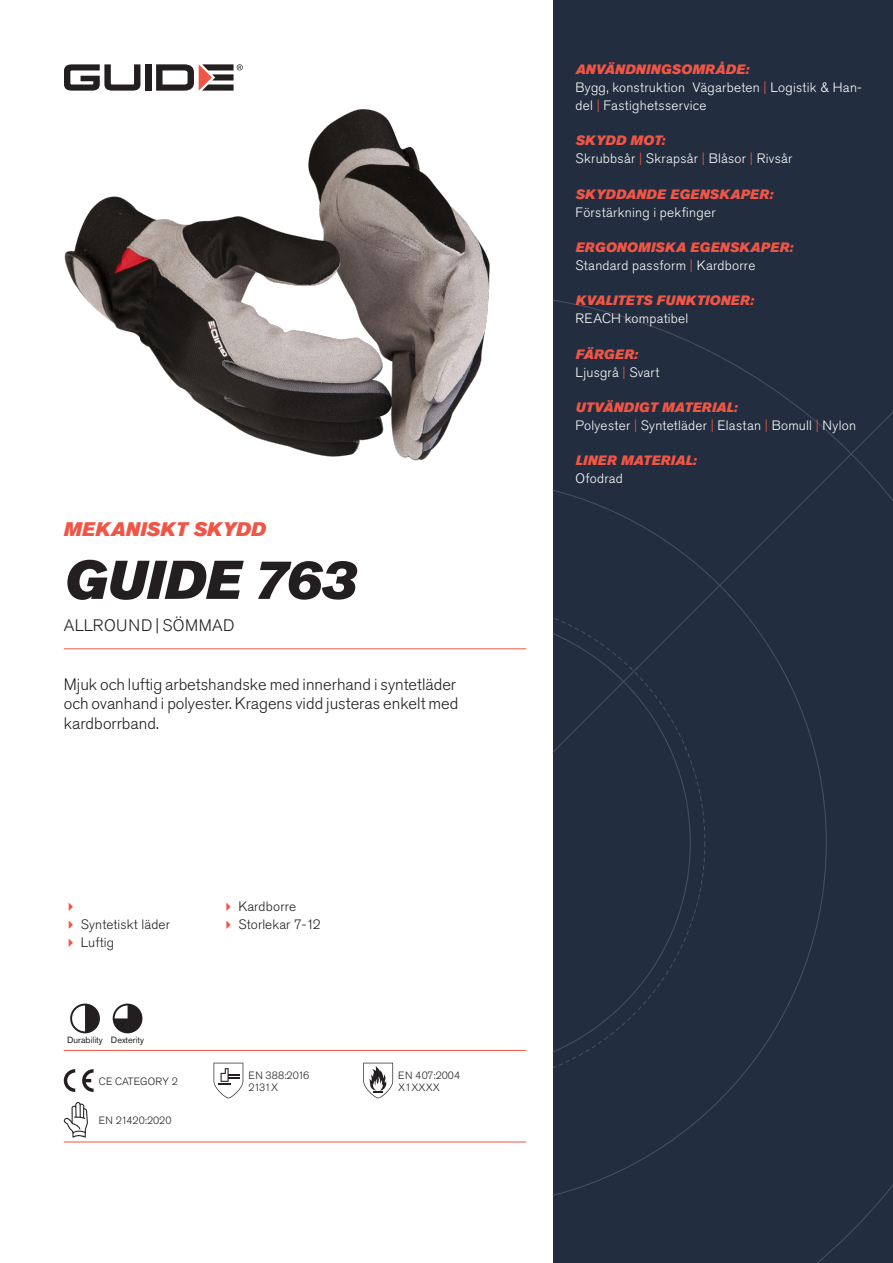
<style>
.page{position:relative;width:893px;height:1263px;background:#fff}
.page>*{position:absolute;margin:0;border:0;box-sizing:border-box;transform-origin:0 0}
.Rubrik{font:italic 54px "Akzidenz Grotesk Pro Super";color:#231f20}
.Överrubrik{font:italic 19.5px "Akzidenz Grotesk Pro Super";letter-spacing:.01em;color:#f05545}
.Ingress{font:300 16.5px/19.8px "Akzidenz Grotesk Pro";color:#231f20}
.Product_-_AltSegment{font:300 16.5px "Akzidenz Grotesk Pro";letter-spacing:.03em;color:#231f20}
.Produkt_-_Brödtext{font:300 13.5px/18px "Akzidenz Grotesk Pro";letter-spacing:.02em;color:#fff}
.Produkt_-_Namn{font:italic 13.5px "Akzidenz Grotesk Pro Super";letter-spacing:.015em;color:#f05545}
.t1{font:300 13.5px "Akzidenz Grotesk Pro";letter-spacing:.01em;color:#231f20}
.t2{font:300 10.5px "Akzidenz Grotesk Pro";color:#231f20}
.Produkt_-_Egenskaper{font:9px "Akzidenz Grotesk Pro";color:#231f20}
.s1{color:#f05545}
</style>
<div class="page">
<div style="left:145px;top:64px;width:7px;height:27px;background:#231f20"></div>
<svg style="left:156px;top:64px;width:87px;height:27px"></svg>
<svg style="left:64px;top:64px;width:76px;height:27px"></svg>
<div style="left:553px;top:0;width:340px;height:1263px;background:#222d3f"></div>
<svg style="left:553px;top:300px;width:340px;height:963px"></svg>
<hr style="left:64px;top:1050px;width:462px;height:1px;background:#f05545">
<hr style="left:64px;top:1142px;width:462px;height:1px;background:#f05545">
<svg style="left:70px;top:1003px;width:30px;height:30px"></svg>
<svg style="left:113px;top:1003px;width:29px;height:30px"></svg>
<svg style="left:64px;top:1069px;width:11px;height:23px"></svg>
<svg style="left:82px;top:1069px;width:12px;height:23px"></svg>
<svg style="left:214px;top:1063px;width:29px;height:35px"></svg>
<svg style="left:363px;top:1063px;width:30px;height:35px"></svg>
<svg style="left:64px;top:1102px;width:24px;height:36px"></svg>
<img style="left:64px;top:109px;width:426px;height:352px">
<hr style="left:64px;top:648px;width:462px;height:1px;background:#f05545">
<p class="Överrubrik" style="left:64px;top:517px;width:204px">MEKANISKT SKYDD</p>
<p class="Rubrik" style="left:64px;top:545px;width:293px">GUIDE 763</p>
<p class="Product_-_AltSegment" style="left:64px;top:615px;width:172px">ALLROUND | SÖMMAD</p>
<p class="Ingress" style="left:64px;top:674px;width:396px">Mjuk och luftig arbetshandske med innerhand i syntetläder och ovanhand i polyester. Kragens vidd justeras enkelt med kardborrband.</p>
<p class="t1" style="left:81px;top:916px;width:91px">Syntetiskt läder</p>
<p class="t1" style="left:81px;top:934px;width:35px">Luftig</p>
<p class="Produkt_-_Egenskaper" style="left:67px;top:1034px;width:37px">Durability</p>
<p class="Produkt_-_Egenskaper" style="left:111px;top:1034px;width:35px">Dexterity</p>
<p class="t2" style="left:99px;top:1074px;width:81px">CE CATEGORY 2</p>
<p class="t2" style="left:99px;top:1113px;width:74px">EN 21420:2020</p>
<p class="t1" style="left:238px;top:898px;width:59px">Kardborre</p>
<p class="t1" style="left:238px;top:916px;width:84px">Storlekar 7-12</p>
<p class="t2" style="left:248px;top:1068px;width:62px">EN 388:2016</p>
<p class="t2" style="left:248px;top:1080px;width:31px">2131X</p>
<p class="t2" style="left:398px;top:1068px;width:63px">EN 407:2004</p>
<p class="t2" style="left:398px;top:1080px;width:43px">X1XXXX</p>
<p class="Produkt_-_Namn" style="left:576px;top:60px;width:175px">ANVÄNDNINGSOMRÅDE:</p>
<p class="Produkt_-_Brödtext" style="left:576px;top:78px;width:288px">Bygg, konstruktion Vägarbeten <span class="s1">|</span> Logistik &amp; Han&shy;del <span class="s1">|</span> Fastighetsservice</p>
<p class="Produkt_-_Namn" style="left:576px;top:132px;width:91px">SKYDD MOT:</p>
<p class="Produkt_-_Brödtext" style="left:576px;top:150px;width:218px">Skrubbsår <span class="s1">|</span> Skrapsår <span class="s1">|</span> Blåsor <span class="s1">|</span> Rivsår</p>
<p class="Produkt_-_Namn" style="left:576px;top:185px;width:199px">SKYDDANDE EGENSKAPER:</p>
<p class="Produkt_-_Brödtext" style="left:576px;top:203px;width:141px">Förstärkning i pekfinger</p>
<p class="Produkt_-_Namn" style="left:576px;top:238px;width:219px">ERGONOMISKA EGENSKAPER:</p>
<p class="Produkt_-_Brödtext" style="left:576px;top:256px;width:181px">Standard passform <span class="s1">|</span> Kardborre</p>
<p class="Produkt_-_Namn" style="left:576px;top:292px;width:180px">KVALITETS FUNKTIONER:</p>
<p class="Produkt_-_Brödtext" style="left:576px;top:310px;width:114px">REACH kompatibel</p>
<p class="Produkt_-_Namn" style="left:576px;top:345px;width:64px">FÄRGER:</p>
<p class="Produkt_-_Brödtext" style="left:576px;top:363px;width:85px">Ljusgrå <span class="s1">|</span> Svart</p>
<p class="Produkt_-_Namn" style="left:576px;top:398px;width:163px">UTVÄNDIGT MATERIAL:</p>
<p class="Produkt_-_Brödtext" style="left:576px;top:416px;width:282px">Polyester <span class="s1">|</span> Syntetläder <span class="s1">|</span> Elastan <span class="s1">|</span> Bomull <span class="s1">|</span> Nylon</p>
<p class="Produkt_-_Namn" style="left:576px;top:452px;width:122px">LINER MATERIAL:</p>
<p class="Produkt_-_Brödtext" style="left:576px;top:470px;width:49px">Ofodrad</p>
</div>
